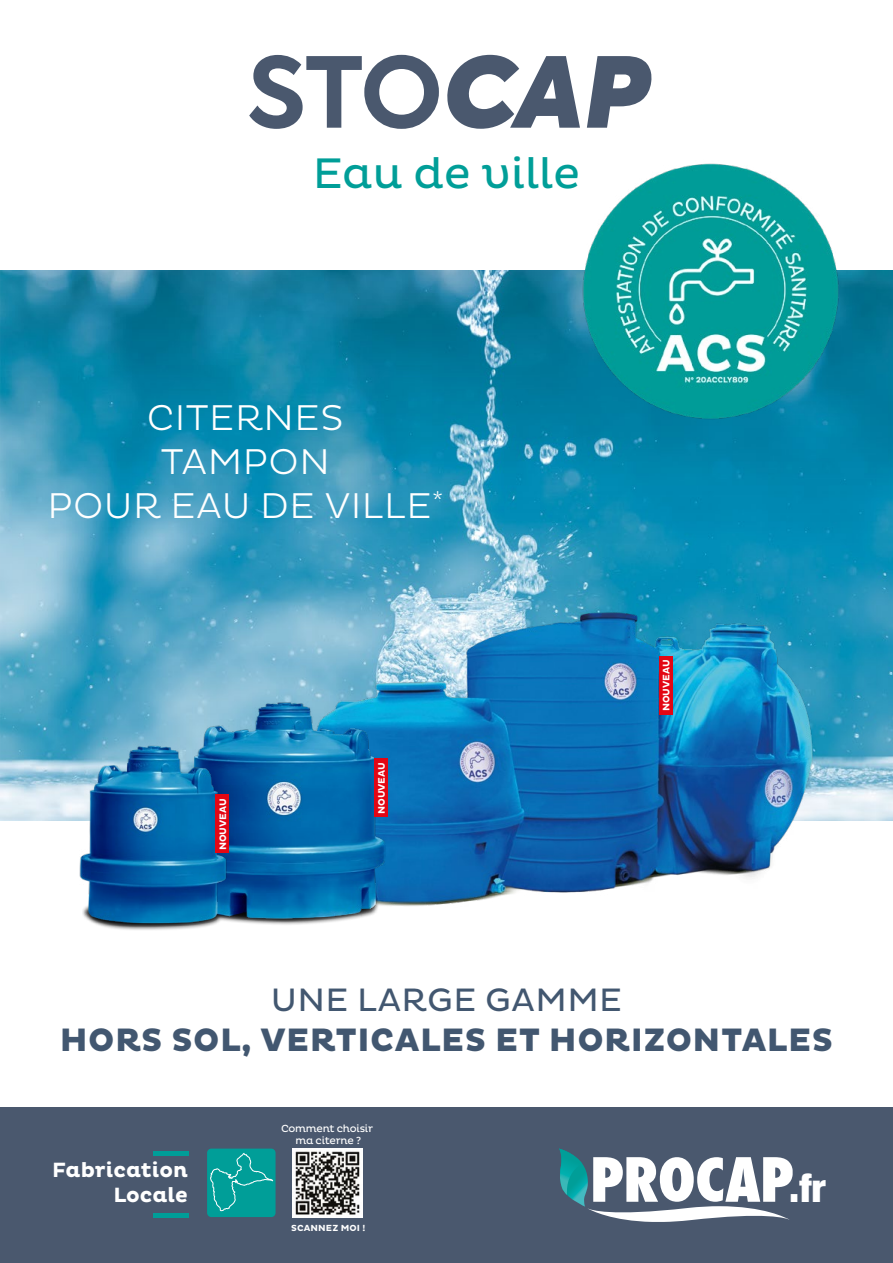
<style>
.page{position:relative;width:893px;height:1263px;background:#fff}
.page>*{position:absolute;margin:0;border:0;box-sizing:border-box;transform-origin:0 0}
.t1{font:700 96.9px "Axiforma";color:#4a586e}
.t2{font:43.5px "Pluto";color:#009e98}
.t3{font:900 condensed 39px "Helvetica Neue";color:#fff}
.t4{font:300 36.45px/43.8px "Pluto";letter-spacing:.015em;color:#fff;text-align:center}
.t5{font:800 33px "Pluto";letter-spacing:.015em;color:#425770}
.t6{font:33px "Pluto";letter-spacing:.015em;color:#425770}
.t7{font:700 21px/25.2px "Pluto";color:#fff;text-align:right}
.t8{font:10.5px/12px "Pluto";letter-spacing:-.025em;color:#fff;text-align:center}
.t9{font:700 9.6px "Pluto";letter-spacing:-.01em;color:#fff}
.t10{font:700 9px "Pluto";letter-spacing:.015em;color:#fff}
.s1{font-weight:800;font-style:italic}
</style>
<div class="page">
<div style="left:0;top:1108px;width:893px;height:155px;background:#4a586e"></div>
<img style="left:1px;top:271px;width:892px;height:550px">
<img style="left:267px;top:554px;width:590px;height:352px">
<hr style="left:153px;top:1151px;width:35px;height:4px;background:#009e98">
<hr style="left:153px;top:1213px;width:35px;height:4px;background:#009e98">
<div style="left:207px;top:1148px;width:69px;height:69px;background:#009e98;border-radius:4px"></div>
<svg style="left:210px;top:1153px;width:63px;height:58px"></svg>
<img style="left:580px;top:163px;width:261px;height:259px">
<svg style="left:559px;top:1148px;width:234px;height:74px"></svg>
<img style="left:293px;top:1148px;width:69px;height:69px">
<div style="left:86px;top:896px;width:292px;height:35px;background:#000;opacity:.75"></div>
<svg style="left:86px;top:920px;width:292px;height:7px"></svg>
<img style="left:183px;top:701px;width:202px;height:219px">
<img style="left:79px;top:742px;width:150px;height:184px">
<div style="left:216px;top:794px;width:13px;height:59px;background:#e30613"></div>
<div style="left:374px;top:758px;width:13px;height:59px;background:#e30613"></div>
<div style="left:659px;top:656px;width:13px;height:58px;background:#e30613"></div>
<h1 class="t1" style="left:247px;top:53px;width:403px">STO<span class="s1">CAP</span></h1>
<h2 class="t2" style="left:313px;top:148px;width:269px">Eau de ville</h2>
<p class="t4" style="left:47px;top:396px;width:398px">CITERNES<br>TAMPON<br>POUR EAU DE VILLE<sup>*</sup></p>
<p class="t9" style="left:218px;top:850px;width:53px;rotate:-90deg">NOUVEAU</p>
<p class="t9" style="left:376px;top:814px;width:53px;rotate:-90deg">NOUVEAU</p>
<p class="t9" style="left:661px;top:711px;width:53px;rotate:-90deg">NOUVEAU</p>
<p class="t6" style="left:271px;top:981px;width:353px">UNE LARGE GAMME</p>
<p class="t5" style="left:60px;top:1021px;width:775px">HORS SOL, VERTICALES ET HORIZONTALES</p>
<p class="t7" style="left:52px;top:1158px;width:137px">Fabrication<br>Locale</p>
<p class="t8" style="left:281px;top:1122px;width:93px">Comment choisir ma citerne ?</p>
<p class="t10" style="left:291px;top:1223px;width:76px">SCANNEZ MOI !</p>
<p class="t3" style="left:789px;top:1164px;width:38px">.fr</p>
</div>
